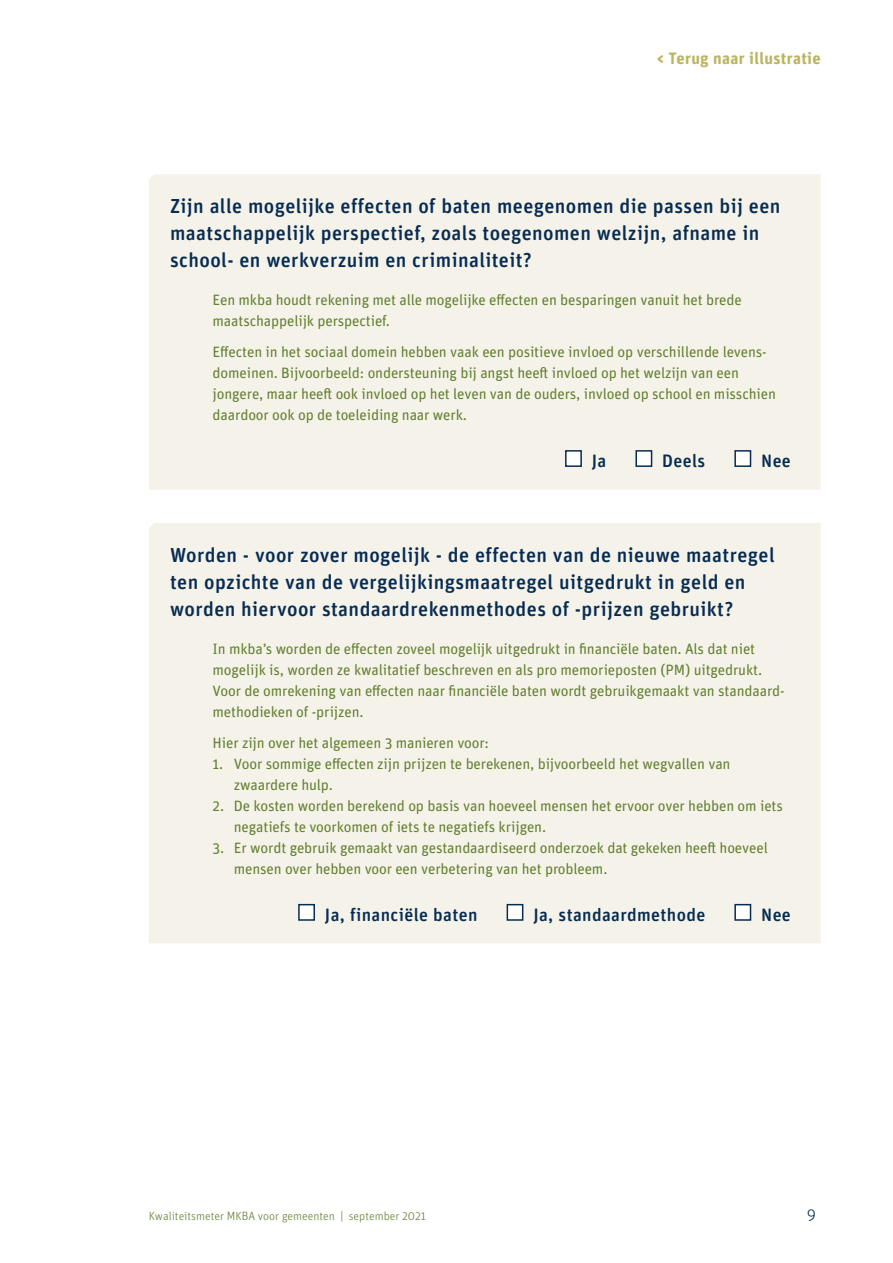
<style>
.page{position:relative;width:893px;height:1263px;background:#fff}
.page>*{position:absolute;margin:0;border:0;box-sizing:border-box;transform-origin:0 0}
.Tussenkop_online{font:500 20.25px/27px "Unit Rounded Pro";letter-spacing:.02em;color:#072c54}
.Tussenkop_online-2{font:500 18px "Unit Rounded Pro";letter-spacing:.02em;color:#072c54}
.Tussenkop_online-3{font:700 16.5px "Unit Rounded Pro";letter-spacing:.02em;color:#bcb462}
.t1{font:300 16.5px "Unit Rounded Pro";color:#072c54}
.Tekstframe{font:15px/21px "Unit Rounded Pro";letter-spacing:-.01em;color:#648033}
.t2{font:300 12px "Unit Rounded Pro";color:#648033}
</style>
<div class="page">
<div style="left:149px;top:174px;width:672px;height:316px;background:#f5f3e9"></div>
<div style="left:565px;top:450px;width:17px;height:17px;background:#fff;border:2px solid #072c54"></div>
<div style="left:635px;top:450px;width:17px;height:17px;background:#fff;border:2px solid #072c54"></div>
<div style="left:734px;top:450px;width:17px;height:17px;background:#fff;border:2px solid #072c54"></div>
<div style="left:149px;top:523px;width:672px;height:420px;background:#f5f3e9"></div>
<div style="left:298px;top:904px;width:17px;height:17px;background:#fff;border:2px solid #072c54"></div>
<div style="left:507px;top:904px;width:16px;height:17px;background:#fff;border:2px solid #072c54"></div>
<div style="left:734px;top:904px;width:17px;height:17px;background:#fff;border:2px solid #072c54"></div>
<p class="Tussenkop_online-3" style="left:657px;top:47px;width:165px">&lt; Terug naar illustratie</p>
<p class="Tussenkop_online" style="left:170px;top:191px;width:612px">Zijn alle mogelijke effecten of baten meegenomen die passen bij een maatschappelijk perspectief, zoals toegenomen welzijn, afname in school- en werkverzuim en criminaliteit?</p>
<p class="Tekstframe" style="left:213px;top:289px;width:531px">Een mkba houdt rekening met alle mogelijke effecten en besparingen vanuit het brede maatschappelijk perspectief.</p>
<p class="Tekstframe" style="left:213px;top:341px;width:565px">Effecten in het sociaal domein hebben vaak een positieve invloed op verschillende levens&shy;domeinen. Bijvoorbeeld: ondersteuning bij angst heeft invloed op het welzijn van een jongere, maar heeft ook invloed op het leven van de ouders, invloed op school en misschien daardoor ook op de toeleiding naar werk.</p>
<p class="Tussenkop_online-2" style="left:592px;top:448px;width:16px">Ja</p>
<p class="Tussenkop_online-2" style="left:662px;top:448px;width:45px">Deels</p>
<p class="Tussenkop_online-2" style="left:761px;top:448px;width:31px">Nee</p>
<p class="Tussenkop_online" style="left:170px;top:540px;width:606px">Worden - voor zover mogelijk - de effecten van de nieuwe maatregel ten opzichte van de vergelijkingsmaatregel uitgedrukt in geld en worden hiervoor standaardrekenmethodes of -prijzen gebruikt?</p>
<p class="Tekstframe" style="left:213px;top:637px;width:572px">In mkba’s worden de effecten zoveel mogelijk uitgedrukt in financiële baten. Als dat niet mogelijk is, worden ze kwalitatief beschreven en als pro memorieposten (PM) uitgedrukt.<br>Voor de omrekening van effecten naar financiële baten wordt gebruikgemaakt van standaard&shy;methodieken of -prijzen.</p>
<p class="Tekstframe" style="left:213px;top:732px;width:278px">Hier zijn over het algemeen 3 manieren voor:</p>
<p class="Tekstframe" style="left:234px;top:753px;width:498px;text-indent:-21px">1. Voor sommige effecten zijn prijzen te berekenen, bijvoorbeeld het wegvallen van zwaardere hulp.</p>
<p class="Tekstframe" style="left:234px;top:795px;width:551px;text-indent:-21px">2. De kosten worden berekend op basis van hoeveel mensen het ervoor over hebben om iets negatiefs te voorkomen of iets te negatiefs krijgen.</p>
<p class="Tekstframe" style="left:234px;top:837px;width:535px;text-indent:-21px">3. Er wordt gebruik gemaakt van gestandaardiseerd onderzoek dat gekeken heeft hoeveel mensen over hebben voor een verbetering van het probleem.</p>
<p class="Tussenkop_online-2" style="left:325px;top:902px;width:154px">Ja, financiële baten</p>
<p class="Tussenkop_online-2" style="left:533px;top:902px;width:173px">Ja, standaardmethode</p>
<p class="Tussenkop_online-2" style="left:761px;top:902px;width:31px">Nee</p>
<p class="t2" style="left:149px;top:1209px;width:279px">Kwaliteitsmeter MKBA voor gemeenten | september 2021</p>
<p class="t1" style="left:807px;top:1204px;width:11px">9</p>
</div>
